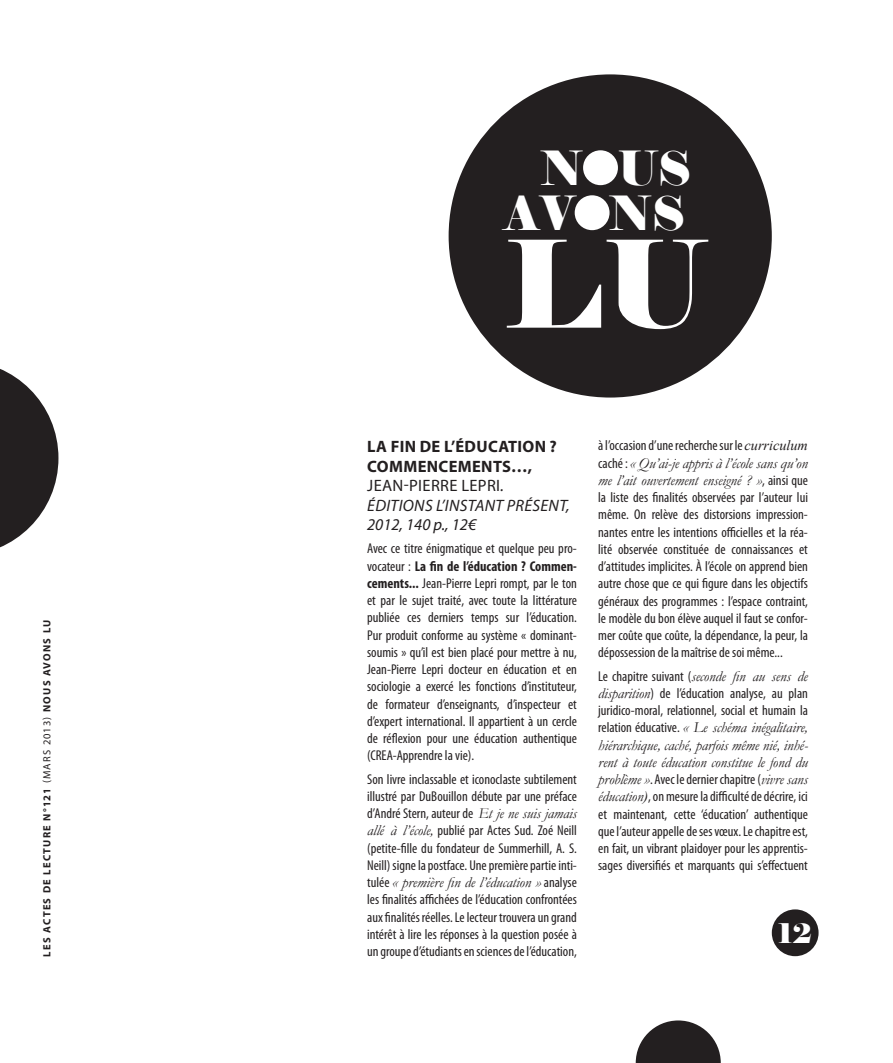
<style>
.page{position:relative;width:893px;height:1063px;background:#fff}
.page>*{position:absolute;margin:0;border:0;box-sizing:border-box;transform-origin:0 0}
.t1{font:120.75px "Elephant";color:#fff}
.t2{font:46.95px "Elephant";color:#fff}
.t3{font:27px "Elephant";color:#fff}
.t4{font:italic 16.5px/19.5px "Myriad Pro";letter-spacing:.02em;color:#231f20}
.Normal__Web{font:italic 15px/17.2px "Garamond";letter-spacing:-.005em;color:#231f20}
.Normal__Web-2{font:condensed 14.25px/17.2px "Myriad Pro";color:#231f20;text-align:justify}
.t5{font:700 10.5px "Myriad Pro";letter-spacing:.12em;color:#231f20}
.s1{font-weight:400}
.s2{font-weight:700;font-style:normal}
.s3{font-style:normal}
.s4{font-weight:700}
.s5{font-family:"Garamond";font-style:italic;font-stretch:normal;font-size:15px}
.s6{font-family:"Myriad Pro";font-style:normal;font-stretch:condensed;font-size:14.25px}
.s7{font-family:"Times New Roman";font-style:italic;font-stretch:normal}
</style>
<div class="page">
<svg style="left:0;top:369px;width:58px;height:179px"></svg>
<svg style="left:636px;top:1020px;width:85px;height:43px"></svg>
<div style="left:449px;top:74px;width:323px;height:324px;background:#231f20;border-radius:50%"></div>
<div style="left:583px;top:150px;width:35px;height:35px;background:#fff;border-radius:50%"></div>
<div style="left:575px;top:195px;width:35px;height:35px;background:#fff;border-radius:50%"></div>
<div style="left:772px;top:909px;width:47px;height:47px;background:#231f20;border-radius:50%"></div>
<p class="t5" style="left:40px;top:957px;width:338px;rotate:-90deg">LES ACTES DE LECTURE N°121 <span class="s1">(MARS 2013)</span> NOUS AVONS LU</p>
<p class="t2" style="left:541px;top:139px;width:152px">N US</p>
<p class="t2" style="left:505px;top:184px;width:182px">AV NS</p>
<p class="t1" style="left:505px;top:209px;width:203px">LU</p>
<p class="t4" style="left:367px;top:437px;width:204px"><span class="s2">LA FIN DE L’ÉDUCATION ?<br>COMMENCEMENTS…,<br></span><span class="s3">JEAN-PIERRE LEPRI</span>.<br>ÉDITIONS L’INSTANT PRÉSENT,<br>2012, 140 p., 12€</p>
<p class="Normal__Web-2" style="left:367px;top:540px;width:211px">Avec ce titre énigmatique et quelque peu pro&shy;vocateur : <span class="s4">La fin de l’éducation ? Commen&shy;cements...</span> Jean-Pierre Lepri rompt, par le ton et par le sujet traité, avec toute la littérature publiée ces derniers temps sur l’éducation.<br>Pur produit conforme au système « dominant&shy;soumis » qu’il est bien placé pour mettre à nu, Jean-Pierre Lepri docteur en éducation et en sociologie a exercé les fonctions d’instituteur, de formateur d’enseignants, d’inspecteur et d’expert international. Il appartient à un cercle de réflexion pour une éducation authentique (CREA-Apprendre la vie).</p>
<p class="Normal__Web-2" style="left:367px;top:770px;width:211px">Son livre inclassable et iconoclaste subtilement illustré par DuBouillon débute par une préface d’André Stern, auteur de <span class="s5">Et je ne suis jamais allé à l’école,</span> publié par Actes Sud. Zoé Neill (petite-fille du fondateur de Summerhill, A. S.<br>Neill) signe la postface. Une première partie inti-</p>
<p class="Normal__Web" style="left:367px;top:873px;width:211px"><span class="s6">tulée</span> « première fin de l’éducation » <span class="s6">analyse</span></p>
<p class="Normal__Web-2" style="left:367px;top:891px;width:211px">les finalités affichées de l’éducation confrontées aux finalités réelles. Le lecteur trouvera un grand intérêt à lire les réponses à la question posée à un groupe d’étudiants en sciences de l’éducation,</p>
<p class="Normal__Web-2" style="left:598px;top:437px;width:211px">à l’occasion d’une recherche sur le <span class="s7">curriculum</span></p>
<p class="Normal__Web" style="left:598px;top:454px;width:211px"><span class="s6">caché :</span> « Qu’ai-je appris à l’école sans qu’on me l’ait ouvertement enseigné ? »<span class="s6">, ainsi que</span></p>
<p class="Normal__Web-2" style="left:598px;top:489px;width:211px">la liste des finalités observées par l’auteur lui même. On relève des distorsions impression&shy;nantes entre les intentions officielles et la réa&shy;lité observée constituée de connaissances et d’attitudes implicites. À l’école on apprend bien autre chose que ce qui figure dans les objectifs généraux des programmes : l’espace contraint, le modèle du bon élève auquel il faut se confor&shy;mer coûte que coûte, la dépendance, la peur, la dépossession de la maîtrise de soi même...</p>
<p class="Normal__Web-2" style="left:598px;top:667px;width:211px">Le chapitre suivant (<span class="s5">seconde fin au sens de disparition</span>) de l’éducation analyse, au plan juridico-moral, relationnel, social et humain la</p>
<p class="Normal__Web" style="left:598px;top:719px;width:211px;text-align:justify"><span class="s6">relation éducative.</span> « Le schéma inégalitaire, hiérarchique, caché, parfois même nié, inhé&shy;rent à toute éducation constitue le fond du</p>
<p class="Normal__Web-2" style="left:598px;top:771px;width:211px"><span class="s5">problème »</span>. Avec le dernier chapitre (<span class="s5">vivre sans éducation</span><span class="s7">)</span>, on mesure la difficulté de décrire, ici et maintenant, cette ‘éducation’ authentique que l’auteur appelle de ses vœux. Le chapitre est, en fait, un vibrant plaidoyer pour les apprentis&shy;sages diversifiés et marquants qui s’effectuent</p>
<p class="t3" style="left:778px;top:917px;width:35px">12</p>
</div>
